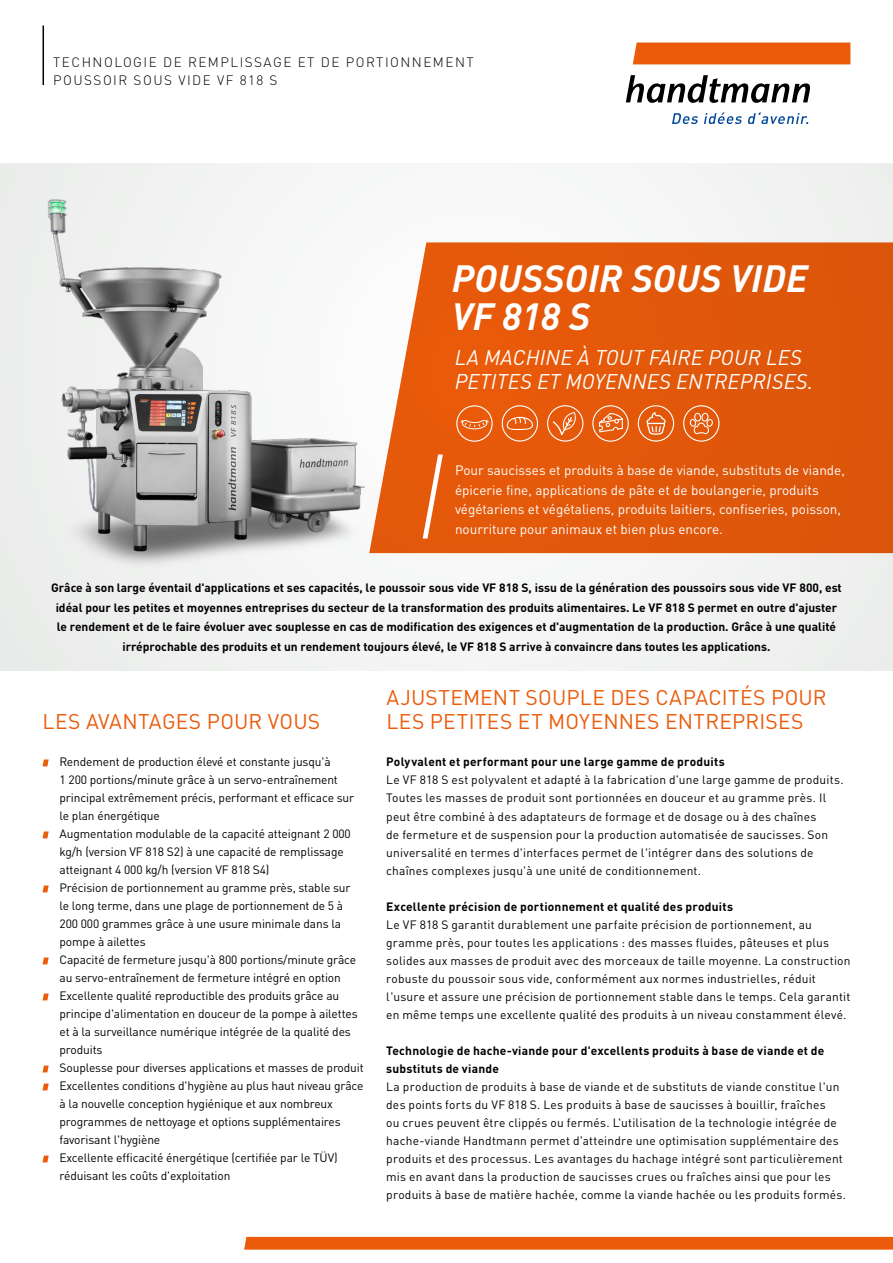
<style>
.page{position:relative;width:893px;height:1263px;background:#fff}
.page>*{position:absolute;margin:0;border:0;box-sizing:border-box;transform-origin:0 0}
.t1{font:italic 700 37.5px/37.5px "DIN Pro";letter-spacing:.01em;color:#fff}
.t2{font:21px/24px "DIN Pro";letter-spacing:.01em;color:#ea5b0b}
.t3{font:italic 21px/24px "DIN Pro";letter-spacing:.01em;color:#fff}
.t4{font:13.5px/19.5px "DIN Pro";color:#fff}
.t5{font:300 13.5px/18px "DIN Pro";letter-spacing:.11em;color:#000}
.t6{font:12px/18px "DIN Pro";letter-spacing:.01em;color:#000}
.t7{font:12px/18px "DIN Pro";letter-spacing:-.01em;color:#000}
.t8{font:700 12px/19.5px "DIN Pro";color:#000}
</style>
<div class="page">
<div style="left:0;top:163px;width:893px;height:507px;background:#f2f3f2"></div>
<hr style="left:43px;top:26px;width:1px;height:59px;background:#000">
<div style="left:377px;top:242px;width:516px;height:311px;background:#e2580a"></div>
<svg style="left:502px;top:405px;width:36px;height:37px"></svg>
<svg style="left:592px;top:405px;width:37px;height:37px"></svg>
<svg style="left:638px;top:405px;width:36px;height:37px"></svg>
<svg style="left:683px;top:405px;width:36px;height:37px"></svg>
<svg style="left:547px;top:405px;width:36px;height:37px"></svg>
<svg style="left:456px;top:405px;width:37px;height:37px"></svg>
<svg style="left:423px;top:454px;width:20px;height:84px"></svg>
<div style="left:244px;top:1237px;width:649px;height:12px;background:#ea5b0b"></div>
<img style="left:47px;top:199px;width:330px;height:366px">
<div style="left:633px;top:43px;width:217px;height:21px;background:#ea5b0b"></div>
<svg style="left:626px;top:75px;width:184px;height:28px"></svg>
<svg style="left:672px;top:113px;width:26px;height:11px"></svg>
<svg style="left:704px;top:112px;width:38px;height:12px"></svg>
<svg style="left:748px;top:112px;width:60px;height:12px"></svg>
<svg style="left:43px;top:759px;width:6px;height:7px"></svg>
<svg style="left:43px;top:831px;width:6px;height:7px"></svg>
<svg style="left:43px;top:885px;width:6px;height:7px"></svg>
<svg style="left:43px;top:957px;width:6px;height:7px"></svg>
<svg style="left:43px;top:993px;width:6px;height:7px"></svg>
<svg style="left:43px;top:1065px;width:6px;height:7px"></svg>
<svg style="left:43px;top:1083px;width:6px;height:7px"></svg>
<svg style="left:43px;top:1155px;width:6px;height:7px"></svg>
<p class="t5" style="left:53px;top:52px;width:422px">TECHNOLOGIE DE REMPLISSAGE ET DE PORTIONNEMENT<br>POUSSOIR SOUS VIDE VF 818 S</p>
<h1 class="t1" style="left:452px;top:256px;width:358px">POUSSOIR SOUS VIDE<br>VF 818 S</h1>
<h2 class="t3" style="left:455px;top:343px;width:360px">LA MACHINE À TOUT FAIRE POUR LES<br>PETITES ET MOYENNES ENTREPRISES.</h2>
<p class="t4" style="left:455px;top:459px;width:391px">Pour saucisses et produits à base de viande, substituts de viande, épicerie fine, applications de pâte et de boulangerie, produits végétariens et végétaliens, produits laitiers, confiseries, poisson, nourriture pour animaux et bien plus encore.</p>
<p class="t8" style="left:51px;top:577px;width:792px;text-align:center">Grâce à son large éventail d'applications et ses capacités, le poussoir sous vide VF 818 S, issu de la génération des poussoirs sous vide VF 800, est idéal pour les petites et moyennes entreprises du secteur de la transformation des produits alimentaires. Le VF 818 S permet en outre d'ajuster le rendement et de le faire évoluer avec souplesse en cas de modification des exigences et d'augmentation de la production. Grâce à une qualité irréprochable des produits et un rendement toujours élevé, le VF 818 S arrive à convaincre dans toutes les applications.</p>
<h2 class="t2" style="left:43px;top:707px;width:279px">LES AVANTAGES POUR VOUS</h2>
<p class="t7" style="left:60px;top:752px;width:306px">Rendement de production élevé et constante jusqu'à<br>1 200 portions/minute grâce à un servo-entraînement principal extrêmement précis, performant et efficace sur le plan énergétique<br>Augmentation modulable de la capacité atteignant 2 000 kg/h (version VF 818 S2) à une capacité de remplissage atteignant 4 000 kg/h (version VF 818 S4)<br>Précision de portionnement au gramme près, stable sur<br>le long terme, dans une plage de portionnement de 5 à 200 000 grammes grâce à une usure minimale dans la pompe à ailettes<br>Capacité de fermeture jusqu'à 800 portions/minute grâce au servo-entraînement de fermeture intégré en option Excellente qualité reproductible des produits grâce au principe d'alimentation en douceur de la pompe à ailettes et à la surveillance numérique intégrée de la qualité des produits<br>Souplesse pour diverses applications et masses de produit Excellentes conditions d'hygiène au plus haut niveau grâce à la nouvelle conception hygiénique et aux nombreux programmes de nettoyage et options supplémentaires favorisant l'hygiène<br>Excellente efficacité énergétique (certifiée par le TÜV) réduisant les coûts d'exploitation</p>
<h2 class="t2" style="left:386px;top:683px;width:442px">AJUSTEMENT SOUPLE DES CAPACITÉS POUR<br>LES PETITES ET MOYENNES ENTREPRISES</h2>
<p class="t8" style="left:386px;top:751px;width:340px">Polyvalent et performant pour une large gamme de produits</p>
<p class="t6" style="left:386px;top:770px;width:459px">Le VF 818 S est polyvalent et adapté à la fabrication d'une large gamme de produits.<br>Toutes les masses de produit sont portionnées en douceur et au gramme près. Il peut être combiné à des adaptateurs de formage et de dosage ou à des chaînes<br>de fermeture et de suspension pour la production automatisée de saucisses. Son universalité en termes d'interfaces permet de l'intégrer dans des solutions de chaînes complexes jusqu'à une unité de conditionnement.</p>
<p class="t8" style="left:386px;top:895px;width:348px">Excellente précision de portionnement et qualité des produits</p>
<p class="t6" style="left:386px;top:914px;width:466px">Le VF 818 S garantit durablement une parfaite précision de portionnement, au gramme près, pour toutes les applications : des masses fluides, pâteuses et plus solides aux masses de produit avec des morceaux de taille moyenne. La construction robuste du poussoir sous vide, conformément aux normes industrielles, réduit l'usure et assure une précision de portionnement stable dans le temps. Cela garantit en même temps une excellente qualité des produits à un niveau constamment élevé.</p>
<p class="t8" style="left:386px;top:1040px;width:440px;line-height:18px">Technologie de hache-viande pour d'excellents produits à base de viande et de substituts de viande</p>
<p class="t6" style="left:386px;top:1076px;width:461px">La production de produits à base de viande et de substituts de viande constitue l'un des points forts du VF 818 S. Les produits à base de saucisses à bouillir, fraîches<br>ou crues peuvent être clippés ou fermés. L'utilisation de la technologie intégrée de hache-viande Handtmann permet d'atteindre une optimisation supplémentaire des produits et des processus. Les avantages du hachage intégré sont particulièrement mis en avant dans la production de saucisses crues ou fraîches ainsi que pour les produits à base de matière hachée, comme la viande hachée ou les produits formés.</p>
</div>
